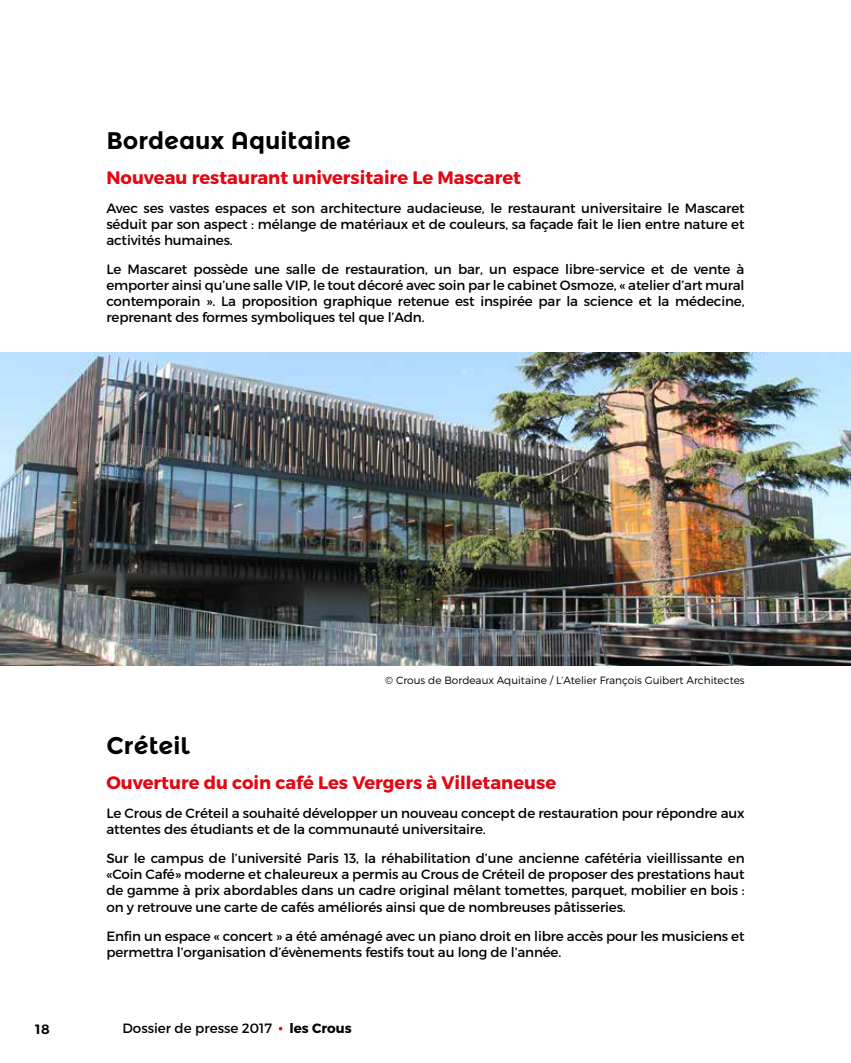
<style>
.page{position:relative;width:851px;height:1063px;background:#fff}
.page>*{position:absolute;margin:0;border:0;box-sizing:border-box;transform-origin:0 0}
.t1{font:700 24px "Montserrat Alternates";color:#000}
.t2{font:700 18px "Montserrat";color:#e30613}
.t3{font:13.5px/16.2px "Montserrat";letter-spacing:-.01em;color:#000;text-align:justify}
.t4{font:700 13.5px "Montserrat";color:#000}
.t5{font:600 13.5px "Montserrat";color:#000}
.t6{font:300 10.5px "Montserrat";color:#000}
</style>
<div class="page">
<img style="left:0;top:353px;width:850px;height:312px">
<h1 class="t1" style="left:106px;top:126px;width:246px">Bordeaux Aquitaine</h1>
<h2 class="t2" style="left:106px;top:166px;width:416px">Nouveau restaurant universitaire Le Mascaret</h2>
<p class="t3" style="left:106px;top:200px;width:639px">Avec ses vastes espaces et son architecture audacieuse, le restaurant universitaire le Mascaret séduit par son aspect : mélange de matériaux et de couleurs, sa façade fait le lien entre nature et activités humaines.</p>
<p class="t3" style="left:106px;top:261px;width:639px">Le Mascaret possède une salle de restauration, un bar, un espace libre-service et de vente à emporter ainsi qu’une salle VIP, le tout décoré avec soin par le cabinet Osmoze, « atelier d’art mural contemporain ». La proposition graphique retenue est inspirée par la science et la médecine, reprenant des formes symboliques tel que l’Adn.</p>
<p class="t6" style="left:385px;top:674px;width:361px">© Crous de Bordeaux Aquitaine / L’Atelier François Guibert Architectes</p>
<h1 class="t1" style="left:106px;top:732px;width:86px">Créteil</h1>
<h2 class="t2" style="left:106px;top:771px;width:451px">Ouverture du coin café Les Vergers à Villetaneuse</h2>
<p class="t3" style="left:106px;top:805px;width:639px">Le Crous de Créteil a souhaité développer un nouveau concept de restauration pour répondre aux attentes des étudiants et de la communauté universitaire.</p>
<p class="t3" style="left:106px;top:850px;width:639px">Sur le campus de l’université Paris 13, la réhabilitation d’une ancienne cafétéria vieillissante en «Coin Café» moderne et chaleureux a permis au Crous de Créteil de proposer des prestations haut de gamme à prix abordables dans un cadre original mêlant tomettes, parquet, mobilier en bois : on y retrouve une carte de cafés améliorés ainsi que de nombreuses pâtisseries.</p>
<p class="t3" style="left:106px;top:928px;width:639px">Enfin un espace « concert » a été aménagé avec un piano droit en libre accès pour les musiciens et permettra l’organisation d’évènements festifs tout au long de l’année.</p>
<p class="t5" style="left:35px;top:1020px;width:16px">18</p>
<p class="t3" style="left:122px;top:1020px;width:151px">Dossier de presse 2017</p>
<p class="t4" style="left:289px;top:1020px;width:64px">les Crous</p>
</div>
